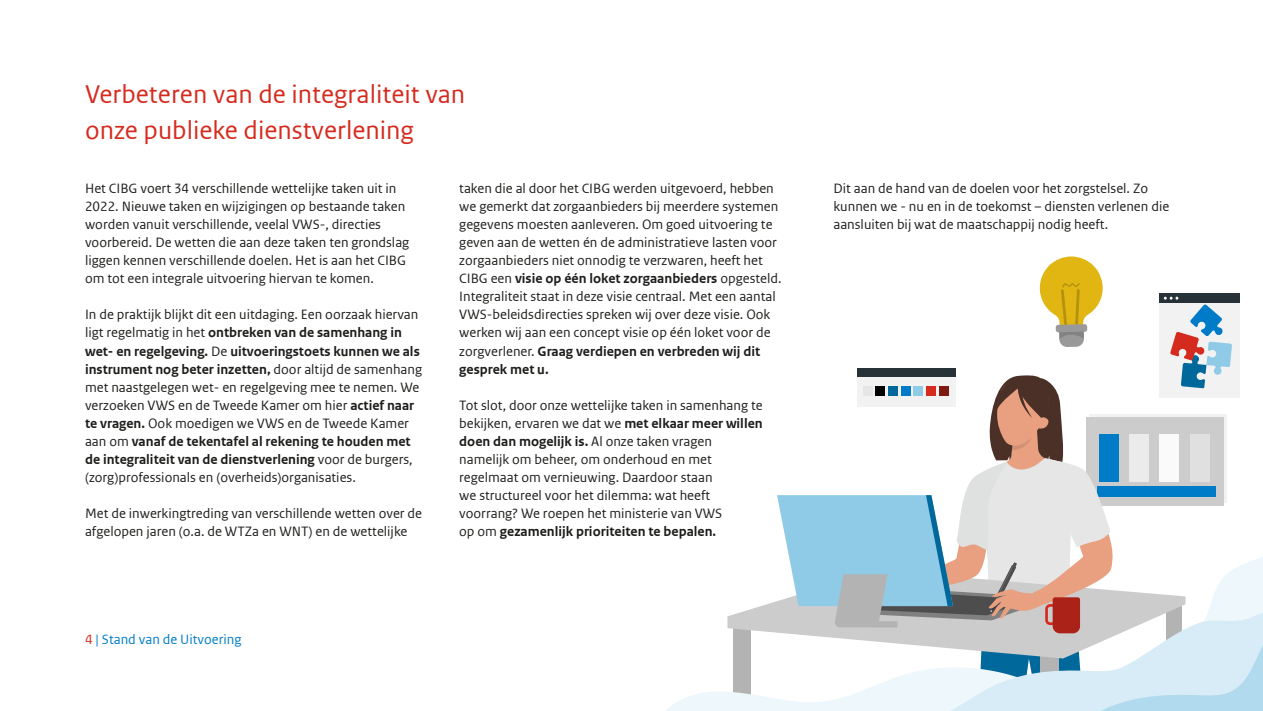
<style>
.page{position:relative;width:1263px;height:711px;background:#fff}
.page>*{position:absolute;margin:0;border:0;box-sizing:border-box;transform-origin:0 0}
.H2_Kop_2{font:27px/36px "Rijksoverheid Sans Web Text";color:#d52b1e}
.P_Basis{font:14.25px/18px "Rijksoverheid Sans Web Text";color:#1d1d1b}
.t1{font:14.25px "Rijksoverheid Sans Web Text";color:#007bc7}
.s1{font-weight:700}
.s2{color:#d52b1e}
</style>
<div class="page">
<svg style="left:667px;top:256px;width:596px;height:454px"></svg>
<h2 class="H2_Kop_2" style="left:85px;top:76px;width:382px">Verbeteren van de integraliteit van onze publieke dienstverlening</h2>
<p class="P_Basis" style="left:85px;top:179px;width:326px">Het CIBG voert 34 verschillende wettelijke taken uit in 2022. Nieuwe taken en wijzigingen op bestaande taken worden vanuit verschillende, veelal VWS-, directies voorbereid. De wetten die aan deze taken ten grondslag liggen kennen verschillende doelen. Het is aan het CIBG om tot een integrale uitvoering hiervan te komen.</p>
<p class="P_Basis" style="left:85px;top:305px;width:339px">In de praktijk blijkt dit een uitdaging. Een oorzaak hiervan ligt regelmatig in het <span class="s1">ontbreken van de samenhang in wet- en regelgeving.</span> De <span class="s1">uitvoeringstoets kunnen we als instrument nog beter inzetten,</span> door altijd de samenhang met naastgelegen wet- en regelgeving mee te nemen. We verzoeken VWS en de Tweede Kamer om hier <span class="s1">actief naar te vragen.</span> Ook moedigen we VWS en de Tweede Kamer aan om <span class="s1">vanaf de tekentafel al rekening te houden met de integraliteit van de dienstverlening</span> voor de burgers, (zorg)professionals en (overheids)organisaties.</p>
<p class="P_Basis" style="left:85px;top:503px;width:339px">Met de inwerkingtreding van verschillende wetten over de afgelopen jaren (o.a. de WTZa en WNT) en de wettelijke</p>
<p class="P_Basis" style="left:459px;top:179px;width:324px">taken die al door het CIBG werden uitgevoerd, hebben we gemerkt dat zorgaanbieders bij meerdere systemen gegevens moesten aanleveren. Om goed uitvoering te geven aan de wetten én de administratieve lasten voor zorgaanbieders niet onnodig te verzwaren, heeft het CIBG een <span class="s1">visie op één loket zorgaanbieders</span> opgesteld.<br>Integraliteit staat in deze visie centraal. Met een aantal VWS-beleidsdirecties spreken wij over deze visie. Ook werken wij aan een concept visie op één loket voor de zorgverlener. <span class="s1">Graag verdiepen en verbreden wij dit gesprek met u.</span></p>
<p class="P_Basis" style="left:459px;top:395px;width:305px">Tot slot, door onze wettelijke taken in samenhang te bekijken, ervaren we dat we <span class="s1">met elkaar meer willen doen dan mogelijk is.</span> Al onze taken vragen namelijk om beheer, om onderhoud en met regelmaat om vernieuwing. Daardoor staan<br>we structureel voor het dilemma: wat heeft voorrang? We roepen het ministerie van VWS<br>op om <span class="s1">gezamenlijk prioriteiten te bepalen.</span></p>
<p class="t1" style="left:85px;top:630px;width:158px"><span class="s2">4</span> | Stand van de Uitvoering</p>
<p class="P_Basis" style="left:833px;top:179px;width:337px">Dit aan de hand van de doelen voor het zorgstelsel. Zo kunnen we - nu en in de toekomst – diensten verlenen die aansluiten bij wat de maatschappij nodig heeft.</p>
</div>
